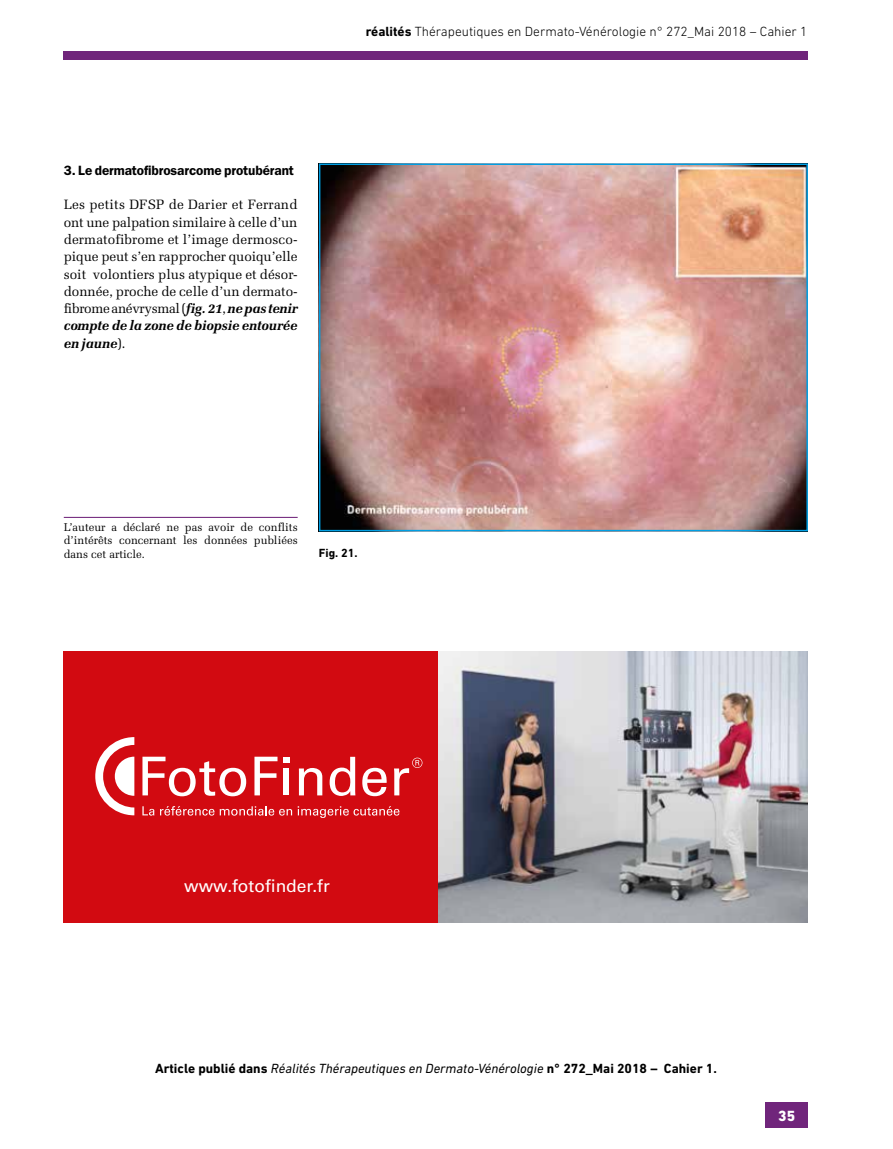
<style>
.page{position:relative;width:893px;height:1149px;background:#fff}
.page>*{position:absolute;margin:0;border:0;box-sizing:border-box;transform-origin:0 0}
.t1{font:17.4px "Univers";color:#fff}
.t2{font:800 15px "DIN Next LT Pro";color:#fff}
.t3{font:13.5px/17.2px "Melior";letter-spacing:-.005em;color:#000;text-align:justify}
.t4{font:italic 13.5px "DIN Next LT Pro";color:#000}
.t5{font:300 13.5px "DIN Next LT Pro";color:#000}
.t6{font:600 13.5px "ITC Franklin Gothic Std";letter-spacing:-.005em;color:#000}
.t7{font:700 12px "DIN Next LT Pro";color:#000}
.t8{font:11.25px/13.5px "Melior";color:#000;text-align:justify}
.s1{font-weight:700;font-style:italic}
.s2{font-weight:700}
.s3{font-weight:700;font-style:normal}
</style>
<div class="page">
<div style="left:63px;top:51px;width:744px;height:9px;background:#70257b"></div>
<div style="left:765px;top:1101px;width:43px;height:26px;background:#70257b"></div>
<img style="left:322px;top:166px;width:483px;height:362px">
<div style="left:319px;top:163px;width:489px;height:368px;border:2px solid #009fe3"></div>
<hr style="left:64px;top:516px;width:234px;height:1px;background:#70257b">
<div style="left:64px;top:651px;width:378px;height:271px;background:#d20a11"></div>
<img style="left:439px;top:651px;width:369px;height:271px">
<svg style="left:95px;top:737px;width:39px;height:78px"></svg>
<svg style="left:142px;top:756px;width:104px;height:40px"></svg>
<svg style="left:254px;top:756px;width:23px;height:39px"></svg>
<svg style="left:283px;top:757px;width:6px;height:5px"></svg>
<div style="left:284px;top:768px;width:5px;height:27px;background:#fff"></div>
<svg style="left:299px;top:768px;width:23px;height:27px"></svg>
<svg style="left:330px;top:756px;width:25px;height:39px"></svg>
<svg style="left:362px;top:767px;width:25px;height:29px"></svg>
<svg style="left:394px;top:757px;width:28px;height:38px"></svg>
<svg style="left:142px;top:806px;width:12px;height:9px"></svg>
<svg style="left:160px;top:806px;width:132px;height:9px"></svg>
<svg style="left:298px;top:806px;width:102px;height:11px"></svg>
<p class="t6" style="left:64px;top:162px;width:232px">3. Le dermatofibrosarcome protubérant</p>
<p class="t3" style="left:64px;top:196px;width:235px">Les petits DFSP de Darier et Ferrand ont une palpation similaire à celle d’un dermatofibrome et l’image dermosco&shy;pique peut s’en rapprocher quoiqu’elle soit volontiers plus atypique et désor&shy;donnée, proche de celle d’un dermato&shy;fibrome anévrysmal (<span class="s1">fig. 21</span>, <span class="s1">ne pas tenir compte de la zone de biopsie entourée en jaune</span>).</p>
<p class="t5" style="left:366px;top:23px;width:443px"><span class="s2">réalités</span> Thérapeutiques en Dermato-Vénérologie n° 272_Mai 2018 – Cahier 1</p>
<p class="t8" style="left:64px;top:520px;width:235px">L’auteur a déclaré ne pas avoir de conflits d’intérêts concernant les données publiées dans cet article.</p>
<p class="t7" style="left:319px;top:545px;width:40px">Fig. 21.</p>
<p class="t1" style="left:184px;top:875px;width:147px">www.fotofinder.fr</p>
<p class="t4" style="left:155px;top:1059px;width:563px"><span class="s3">Article publié dans</span> Réalités Thérapeutiques en Dermato-Vénérologie <span class="s3">n° 272_Mai 2018 – Cahier 1.</span></p>
<p class="t2" style="left:778px;top:1106px;width:18px">35</p>
</div>
